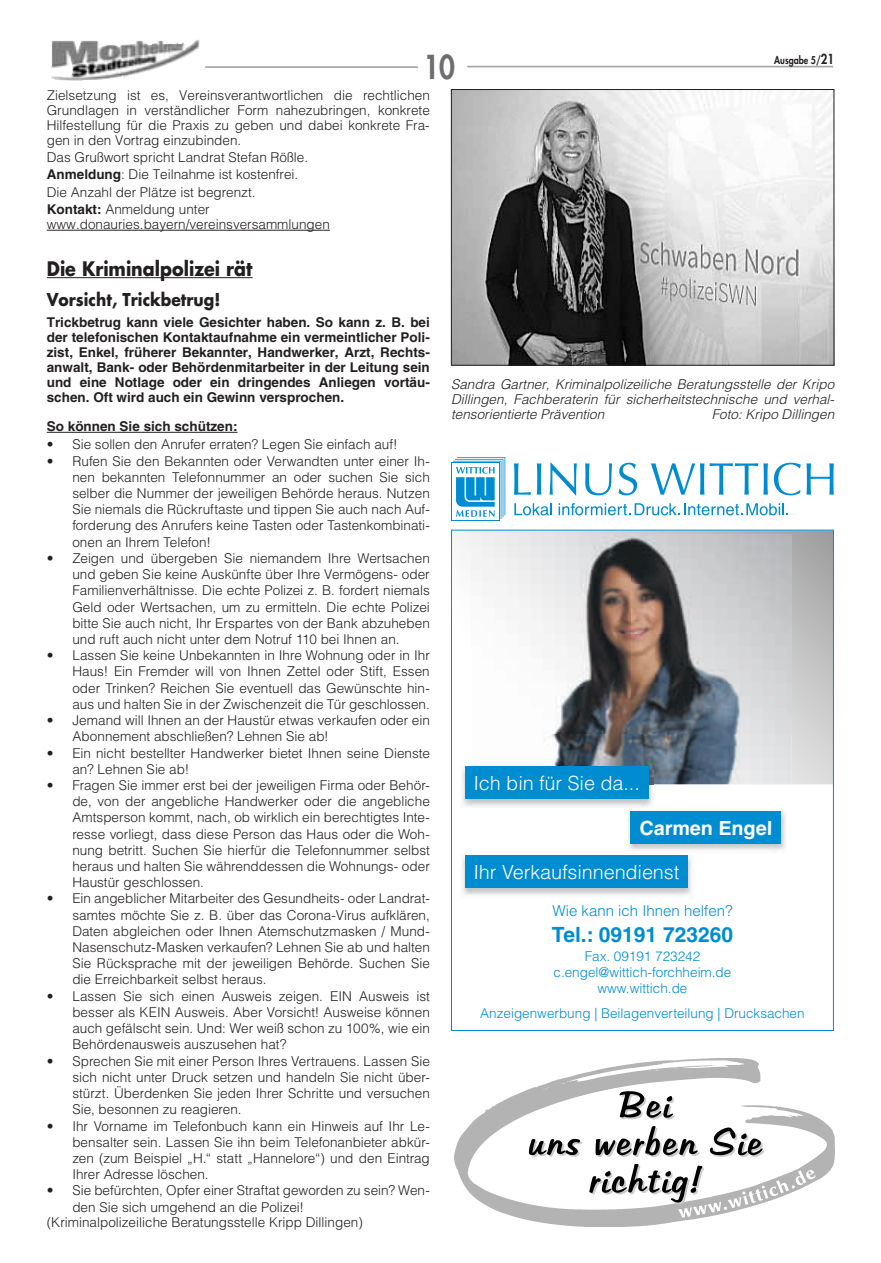
<style>
.page{position:relative;width:881px;height:1263px;background:#fff}
.page>*{position:absolute;margin:0;border:0;box-sizing:border-box;transform-origin:0 0}
.t1{font:800 32.1px "Futura LT";color:#6c6d70;scale:.85 1}
.t2{font:700 21px "Helvetica LT";color:#008cd0}
.t3{font:300 19.5px "Helvetica LT";color:#fff}
.t4{font:700 19.5px "Futura LT";color:#231f20;scale:.9 1}
.t5{font:700 19.5px "Helvetica LT";color:#fff}
.t6{font:700 17.25px "Futura LT";color:#231f20;scale:.9 1}
.t7{font:300 15px "Helvetica LT";color:#008cd0}
.t8{font:300 13.5px/16.2px "Helvetica LT";color:#231f20;text-align:justify}
.t9{font:700 13.5px/15px "Helvetica LT";color:#231f20;text-align:justify}
.t10{font:italic 300 13.5px/15px "Helvetica LT";color:#231f20;text-align:justify}
.t11{font:300 13.5px/16.2px "Helvetica LT";color:#008cd0;text-align:center}
.t12{font:800 10.5px "Futura LT";color:#231f20;scale:.85 1}
.s1{font-size:13.5px}
.s2{font-weight:700}
</style>
<div class="page">
<img style="left:51px;top:40px;width:148px;height:41px">
<hr style="left:205px;top:66px;width:213px;height:2px;background:#a8a9ad">
<hr style="left:467px;top:66px;width:365px;height:1px;background:#a8a9ad">
<img style="left:453px;top:91px;width:378px;height:272px">
<div style="left:451px;top:89px;width:382px;height:276px;border:1px solid #231f20"></div>
<hr style="left:47px;top:230px;width:283px;height:1px;background:#231f20">
<hr style="left:47px;top:277px;width:205px;height:1px;background:#231f20">
<hr style="left:47px;top:432px;width:190px;height:1px;background:#231f20">
<svg style="left:453px;top:532px;width:378px;height:252px"></svg>
<img style="left:628px;top:811px;width:158px;height:39px">
<div style="left:630px;top:811px;width:150px;height:32px;background:#008cd0"></div>
<img style="left:462px;top:855px;width:230px;height:40px">
<div style="left:465px;top:855px;width:222px;height:33px;background:#008cd0"></div>
<svg style="left:514px;top:463px;width:16px;height:32px"></svg>
<svg style="left:536px;top:463px;width:5px;height:32px"></svg>
<svg style="left:549px;top:463px;width:27px;height:32px"></svg>
<svg style="left:585px;top:463px;width:27px;height:32px"></svg>
<svg style="left:618px;top:463px;width:19px;height:32px"></svg>
<svg style="left:651px;top:463px;width:116px;height:32px"></svg>
<svg style="left:773px;top:463px;width:27px;height:32px"></svg>
<svg style="left:806px;top:463px;width:27px;height:32px"></svg>
<div style="left:451px;top:463px;width:48px;height:58px;background:#008cd0"></div>
<div style="left:452px;top:463px;width:46px;height:57px;background:#fff"></div>
<svg style="left:453px;top:457px;width:52px;height:62px"></svg>
<svg style="left:514px;top:503px;width:37px;height:12px"></svg>
<svg style="left:558px;top:503px;width:229px;height:12px"></svg>
<img style="left:472px;top:535px;width:319px;height:199px">
<img style="left:472px;top:734px;width:159px;height:32px">
<img style="left:631px;top:734px;width:160px;height:50px">
<img style="left:460px;top:766px;width:193px;height:41px">
<img style="left:648px;top:766px;width:5px;height:18px">
<div style="left:465px;top:766px;width:183px;height:33px;background:#008cd0"></div>
<img style="left:454px;top:1058px;width:379px;height:169px">
<svg style="left:619px;top:1091px;width:55px;height:29px"></svg>
<svg style="left:528px;top:1126px;width:236px;height:31px"></svg>
<svg style="left:589px;top:1164px;width:226px;height:54px"></svg>
<h1 class="t1" style="left:423px;top:46px;width:39px">10</h1>
<p class="t12" style="left:774px;top:53px;width:72px">Ausgabe 5/<span class="s1">21</span></p>
<p class="t8" style="left:47px;top:88px;width:384px;line-height:15px">Zielsetzung ist es, Vereinsverantwortlichen die rechtlichen Grundlagen in verständlicher Form nahezubringen, konkrete Hilfestellung für die Praxis zu geben und dabei konkrete Fra&shy;gen in den Vortrag einzubinden.</p>
<p class="t8" style="left:47px;top:149px;width:260px;line-height:17.2px;text-align:left">Das Grußwort spricht Landrat Stefan Rößle.<br><span class="s2">Anmeldung</span>: Die Teilnahme ist kostenfrei.<br>Die Anzahl der Plätze ist begrenzt.<br><span class="s2">Kontakt:</span> Anmeldung unter</p>
<p class="t8" style="left:47px;top:216px;width:284px">www. donauries. bayern/vereinsversammlungen</p>
<h3 class="t4" style="left:47px;top:255px;width:230px">Die Kriminalpolizei rät</h3>
<p class="t6" style="left:47px;top:288px;width:194px">Vorsicht, Trickbetrug!</p>
<p class="t9" style="left:47px;top:315px;width:384px">Trickbetrug kann viele Gesichter haben. So kann z. B. bei der telefonischen Kontaktaufnahme ein vermeintlicher Poli&shy;zist, Enkel, früherer Bekannter, Handwerker, Arzt, Rechts&shy;anwalt, Bank- oder Behördenmitarbeiter in der Leitung sein und eine Notlage oder ein dringendes Anliegen vortäu&shy;schen. Oft wird auch ein Gewinn versprochen.</p>
<p class="t9" style="left:47px;top:418px;width:192px">So können Sie sich schützen:</p>
<p class="t8" style="left:47px;top:436px;width:352px">• Sie sollen den Anrufer erraten? Legen Sie einfach auf!</p>
<p class="t8" style="left:72px;top:453px;width:359px;text-indent:-26px">• Rufen Sie den Bekannten oder Verwandten unter einer Ih&shy;nen bekannten Telefonnummer an oder suchen Sie sich selber die Nummer der jeweiligen Behörde heraus. Nutzen Sie niemals die Rückruftaste und tippen Sie auch nach Auf&shy;forderung des Anrufers keine Tasten oder Tastenkombinati&shy;onen an Ihrem Telefon!</p>
<p class="t8" style="left:72px;top:550px;width:359px;text-indent:-26px">• Zeigen und übergeben Sie niemandem Ihre Wertsachen und geben Sie keine Auskünfte über Ihre Vermögens- oder Familienverhältnisse. Die echte Polizei z. B. fordert niemals Geld oder Wertsachen, um zu ermitteln. Die echte Polizei bitte Sie auch nicht, Ihr Erspartes von der Bank abzuheben und ruft auch nicht unter dem Notruf 110 bei Ihnen an.</p>
<p class="t8" style="left:72px;top:647px;width:359px;text-indent:-26px">• Lassen Sie keine Unbekannten in Ihre Wohnung oder in Ihr Haus! Ein Fremder will von Ihnen Zettel oder Stift, Essen oder Trinken? Reichen Sie eventuell das Gewünschte hin&shy;aus und halten Sie in der Zwischenzeit die Tür geschlossen.</p>
<p class="t8" style="left:72px;top:712px;width:359px;text-indent:-26px">• Jemand will Ihnen an der Haustür etwas verkaufen oder ein<br>Abonnement abschließen? Lehnen Sie ab!</p>
<p class="t8" style="left:72px;top:744px;width:359px;text-indent:-26px">• Ein nicht bestellter Handwerker bietet Ihnen seine Dienste an? Lehnen Sie ab!</p>
<p class="t8" style="left:72px;top:777px;width:359px;text-indent:-26px">• Fragen Sie immer erst bei der jeweiligen Firma oder Behör&shy;de, von der angebliche Handwerker oder die angebliche Amtsperson kommt, nach, ob wirklich ein berechtigtes Inte&shy;resse vorliegt, dass diese Person das Haus oder die Woh&shy;nung betritt. Suchen Sie hierfür die Telefonnummer selbst heraus und halten Sie währenddessen die Wohnungs- oder Haustür geschlossen.</p>
<p class="t8" style="left:72px;top:890px;width:359px;text-indent:-26px">• Ein angeblicher Mitarbeiter des Gesundheits- oder Landrat&shy;samtes möchte Sie z. B. über das Corona-Virus aufklären, Daten abgleichen oder Ihnen Atemschutzmasken / Mund-Nasenschutz-Masken verkaufen? Lehnen Sie ab und halten Sie Rücksprache mit der jeweiligen Behörde. Suchen Sie die Erreichbarkeit selbst heraus.</p>
<p class="t8" style="left:72px;top:988px;width:359px;text-indent:-26px">• Lassen Sie sich einen Ausweis zeigen. EIN Ausweis ist besser als KEIN Ausweis. Aber Vorsicht! Ausweise können auch gefälscht sein. Und: Wer weiß schon zu 100%, wie ein Behördenausweis auszusehen hat?</p>
<p class="t8" style="left:72px;top:1052px;width:359px;text-indent:-26px">• Sprechen Sie mit einer Person Ihres Vertrauens. Lassen Sie sich nicht unter Druck setzen und handeln Sie nicht über&shy;stürzt. Überdenken Sie jeden Ihrer Schritte und versuchen Sie, besonnen zu reagieren.</p>
<p class="t8" style="left:72px;top:1117px;width:359px;text-indent:-26px">• Ihr Vorname im Telefonbuch kann ein Hinweis auf Ihr Le&shy;bensalter sein. Lassen Sie ihn beim Telefonanbieter abkür&shy;zen (zum Beispiel „H.“ statt „Hannelore“) und den Eintrag Ihrer Adresse löschen.</p>
<p class="t8" style="left:47px;top:1182px;width:384px">• Sie befürchten, Opfer einer Straftat geworden zu sein? Wen-</p>
<p class="t8" style="left:72px;top:1198px;width:233px">den Sie sich umgehend an die Polizei!</p>
<p class="t8" style="left:47px;top:1213px;width:317px">(Kriminalpolizeiliche Beratungsstelle Kripp Dillingen)</p>
<p class="t10" style="left:451px;top:376px;width:384px">Sandra Gartner, Kriminalpolizeiliche Beratungsstelle der Kripo Dillingen, Fachberaterin für sicherheitstechnische und verhal&shy;tensorientierte Prävention</p>
<p class="t10" style="left:711px;top:406px;width:124px">Foto: Kripo Dillingen</p>
<h3 class="t3" style="left:473px;top:771px;width:168px">Ich bin für Sie da...</h3>
<h3 class="t5" style="left:639px;top:816px;width:134px">Carmen Engel</h3>
<h3 class="t3" style="left:473px;top:860px;width:208px">Ihr Verkaufsinnendienst</h3>
<p class="t7" style="left:552px;top:902px;width:181px">Wie kann ich Ihnen helfen?</p>
<h2 class="t2" style="left:551px;top:921px;width:183px">Tel.: 09191 723260</h2>
<p class="t11" style="left:553px;top:948px;width:179px">Fax. 09191 723242 c.engel@wittich-forchheim.de www.wittich.de</p>
<p class="t11" style="left:480px;top:1005px;width:326px">Anzeigenwerbung | Beilagenverteilung | Drucksachen</p>
</div>
